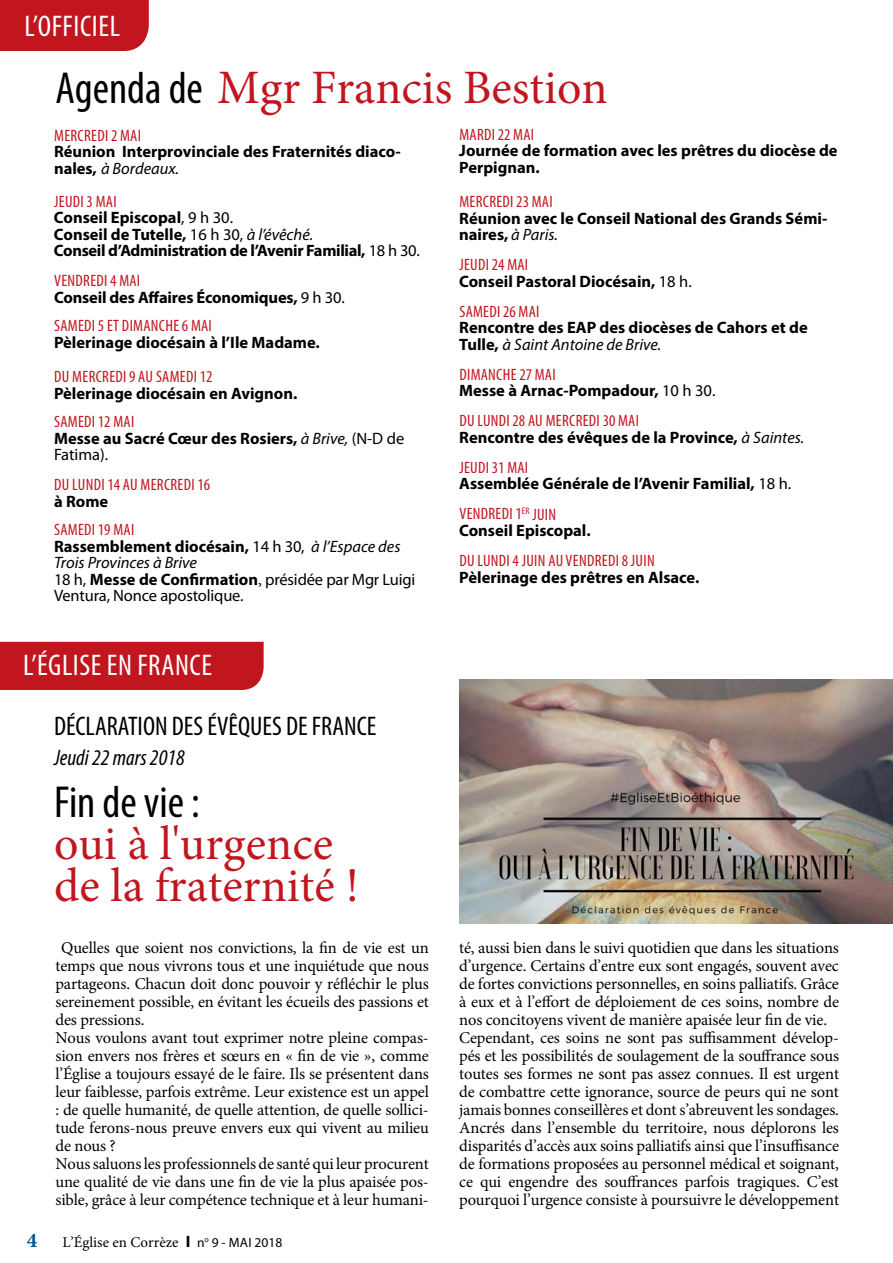
<style>
.page{position:relative;width:893px;height:1263px;background:#fff}
.page>*{position:absolute;margin:0;border:0;box-sizing:border-box;transform-origin:0 0}
.t1{font:48px/42px "Minion Pro";color:#c2161f}
.t2{font:condensed 45px "Myriad Pro";color:#000}
.t3{font:condensed 30px "Myriad Pro";letter-spacing:.02em;color:#fff}
.t4{font:condensed 27px "Myriad Pro";color:#000}
.t5{font:italic condensed 22.5px "Myriad Pro";color:#000}
.t6{font:700 21px "Minion Pro";color:#005399}
.t7{font:16.5px/18px "Minion Pro";letter-spacing:-.01em;color:#000}
.t8{font:700 16.5px/16.5px "Myriad Pro";color:#000}
.t9{font:16.5px/16.5px "Myriad Pro";letter-spacing:-.01em;color:#000}
.t10{font:condensed 16.5px "Myriad Pro";letter-spacing:.02em;color:#c2161f}
.t11{font:700 16.5px/16.5px "Myriad Pro";letter-spacing:-.02em;color:#000}
.t12{font:15px "Minion Pro";color:#000}
.s1{font-family:"Myriad Pro";font-stretch:condensed;font-size:45px;color:#000}
.s2{font-weight:400;font-style:italic}
.s3{font-weight:400;font-stretch:condensed;color:#c2161f}
.s4{font-weight:400}
.s5{font-stretch:condensed;color:#c2161f}
.s6{font-weight:700}
.s7{font-style:italic}
.s8{font-family:"Minion Pro"}
.s9{font-family:"Myriad Pro";font-weight:700;font-size:16.5px}
.s10{font-family:"Myriad Pro";font-size:13.5px}
</style>
<div class="page">
<div style="left:0;top:642px;width:264px;height:48px;background:#c2161f"></div>
<div style="left:0;top:0;width:149px;height:51px;background:#c2161f"></div>
<img style="left:459px;top:679px;width:434px;height:244px">
<h3 class="t3" style="left:25px;top:8px;width:97px">L’OFFICIEL</h3>
<h1 class="t1" style="left:56px;top:67px;width:554px"><span class="s1">Agenda de</span> Mgr Francis Bestion</h1>
<p class="t10" style="left:54px;top:125px;width:88px">MERCREDI 2 MAI</p>
<p class="t8" style="left:54px;top:143px;width:348px">Réunion Interprovinciale des Fraternités diaco&shy;nales, <span class="s2">à Bordeaux.</span></p>
<p class="t11" style="left:54px;top:192px;width:367px"><span class="s3">JEUDI 3 MAI<br></span>Conseil Episcopal<span class="s4">, 9 h 30.<br></span>Conseil de Tutelle, <span class="s4">16 h 30,</span> <span class="s2">à l’évêché.<br></span>Conseil d’Administration de l’Avenir Familial, <span class="s4">18 h 30.</span></p>
<p class="t8" style="left:54px;top:272px;width:292px"><span class="s3">VENDREDI 4 MAI<br></span>Conseil des Affaires Économiques, <span class="s4">9 h 30.</span></p>
<p class="t10" style="left:54px;top:316px;width:159px">SAMEDI 5 ET DIMANCHE 6 MAI</p>
<p class="t8" style="left:54px;top:333px;width:267px">Pèlerinage diocésain à l’Ile Madame.</p>
<p class="t10" style="left:54px;top:367px;width:160px">DU MERCREDI 9 AU SAMEDI 12</p>
<p class="t8" style="left:54px;top:384px;width:245px">Pèlerinage diocésain en Avignon.</p>
<p class="t8" style="left:54px;top:413px;width:352px"><span class="s3">SAMEDI 12 MAI<br></span>Messe au Sacré Cœur des Rosiers, <span class="s2">à Brive,</span> <span class="s4">(N-D de<br>Fatima).</span></p>
<p class="t10" style="left:54px;top:475px;width:157px">DU LUNDI 14 AU MERCREDI 16</p>
<p class="t8" style="left:54px;top:492px;width:56px">à Rome</p>
<p class="t9" style="left:54px;top:522px;width:363px"><span class="s5">SAMEDI 19 MAI<br></span><span class="s6">Rassemblement diocésain,</span> 14 h 30, <span class="s7">à l’Espace des Trois Provinces à Brive<br></span>18 h, <span class="s6">Messe de Confirmation</span><span class="s8">,</span> présidée par Mgr Luigi Ventura, Nonce apostolique.</p>
<p class="t10" style="left:459px;top:124px;width:76px">MARDI 22 MAI</p>
<p class="t8" style="left:459px;top:142px;width:380px">Journée de formation avec les prêtres du diocèse de<br>Perpignan.</p>
<p class="t10" style="left:459px;top:192px;width:95px">MERCREDI 23 MAI</p>
<p class="t8" style="left:459px;top:210px;width:370px">Réunion avec le Conseil National des Grands Sémi&shy;naires, <span class="s2">à Paris.</span></p>
<p class="t8" style="left:459px;top:256px;width:234px"><span class="s3">JEUDI 24 MAI<br></span>Conseil Pastoral Diocésain, <span class="s4">18 h.</span></p>
<p class="t10" style="left:459px;top:301px;width:82px">SAMEDI 26 MAI</p>
<p class="t8" style="left:459px;top:319px;width:350px">Rencontre des EAP des diocèses de Cahors et de<br>Tulle, <span class="s2">à Saint Antoine de Brive.</span></p>
<p class="t8" style="left:459px;top:366px;width:258px"><span class="s3">DIMANCHE 27 MAI<br></span>Messe à Arnac-Pompadour, <span class="s4">10 h 30.</span></p>
<p class="t8" style="left:459px;top:412px;width:347px"><span class="s3">DU LUNDI 28 AU MERCREDI 30 MAI<br></span>Rencontre des évêques de la Province, <span class="s2">à Saintes.</span></p>
<p class="t8" style="left:459px;top:459px;width:334px"><span class="s3">JEUDI 31 MAI<br></span>Assemblée Générale de l’Avenir Familial, <span class="s4">18 h.</span></p>
<p class="t8" style="left:459px;top:505px;width:133px"><span class="s3">VENDREDI 1</span><sup>ER</sup> <span class="s3">JUIN<br></span>Conseil Episcopal.</p>
<p class="t10" style="left:459px;top:551px;width:197px">DU LUNDI 4 JUIN AU VENDREDI 8 JUIN</p>
<p class="t8" style="left:459px;top:568px;width:242px">Pèlerinage des prêtres en Alsace.</p>
<h3 class="t3" style="left:23px;top:647px;width:190px">L’ÉGLISE EN FRANCE</h3>
<h3 class="t4" style="left:54px;top:709px;width:324px">DÉCLARATION DES ÉVÊQUES DE FRANCE</h3>
<h3 class="t5" style="left:54px;top:744px;width:132px">Jeudi 22 mars 2018</h3>
<h2 class="t2" style="left:54px;top:775px;width:147px">Fin de vie :</h2>
<h1 class="t1" style="left:54px;top:823px;width:306px">oui à l'urgence de la fraternité !</h1>
<p class="t7" style="left:55px;top:939px;width:375px;text-indent:6px">Quelles que soient nos convictions, la fin de vie est un temps que nous vivrons tous et une inquiétude que nous partageons. Chacun doit donc pouvoir y réfléchir le plus sereinement possible, en évitant les écueils des passions et des pressions.<br>Nous voulons avant tout exprimer notre pleine compas&shy;sion envers nos frères et sœurs en « fin de vie », comme l’Église a toujours essayé de le faire. Ils se présentent dans leur faiblesse, parfois extrême. Leur existence est un appel : de quelle humanité, de quelle attention, de quelle sollici&shy;tude ferons-nous preuve envers eux qui vivent au milieu de nous ?<br>Nous saluons les professionnels de santé qui leur procurent une qualité de vie dans une fin de vie la plus apaisée pos&shy;sible, grâce à leur compétence technique et à leur humani-</p>
<p class="t7" style="left:459px;top:939px;width:381px">té, aussi bien dans le suivi quotidien que dans les situations d’urgence. Certains d’entre eux sont engagés, souvent avec de fortes convictions personnelles, en soins palliatifs. Grâce à eux et à l’effort de déploiement de ces soins, nombre de nos concitoyens vivent de manière apaisée leur fin de vie.<br>Cependant, ces soins ne sont pas suffisamment dévelop&shy;pés et les possibilités de soulagement de la souffrance sous toutes ses formes ne sont pas assez connues. Il est urgent de combattre cette ignorance, source de peurs qui ne sont jamais bonnes conseillères et dont s’abreuvent les sondages.<br>Ancrés dans l’ensemble du territoire, nous déplorons les disparités d’accès aux soins palliatifs ainsi que l’insuffisance de formations proposées au personnel médical et soignant, ce qui engendre des souffrances parfois tragiques. C’est pourquoi l’urgence consiste à poursuivre le développement</p>
<p class="t6" style="left:27px;top:1225px;width:12px">4</p>
<p class="t12" style="left:63px;top:1232px;width:221px">L’Église en Corrèze <span class="s9">I</span> <span class="s10">n</span><sup>o</sup> <span class="s10">9 - MAI 2018</span></p>
</div>
